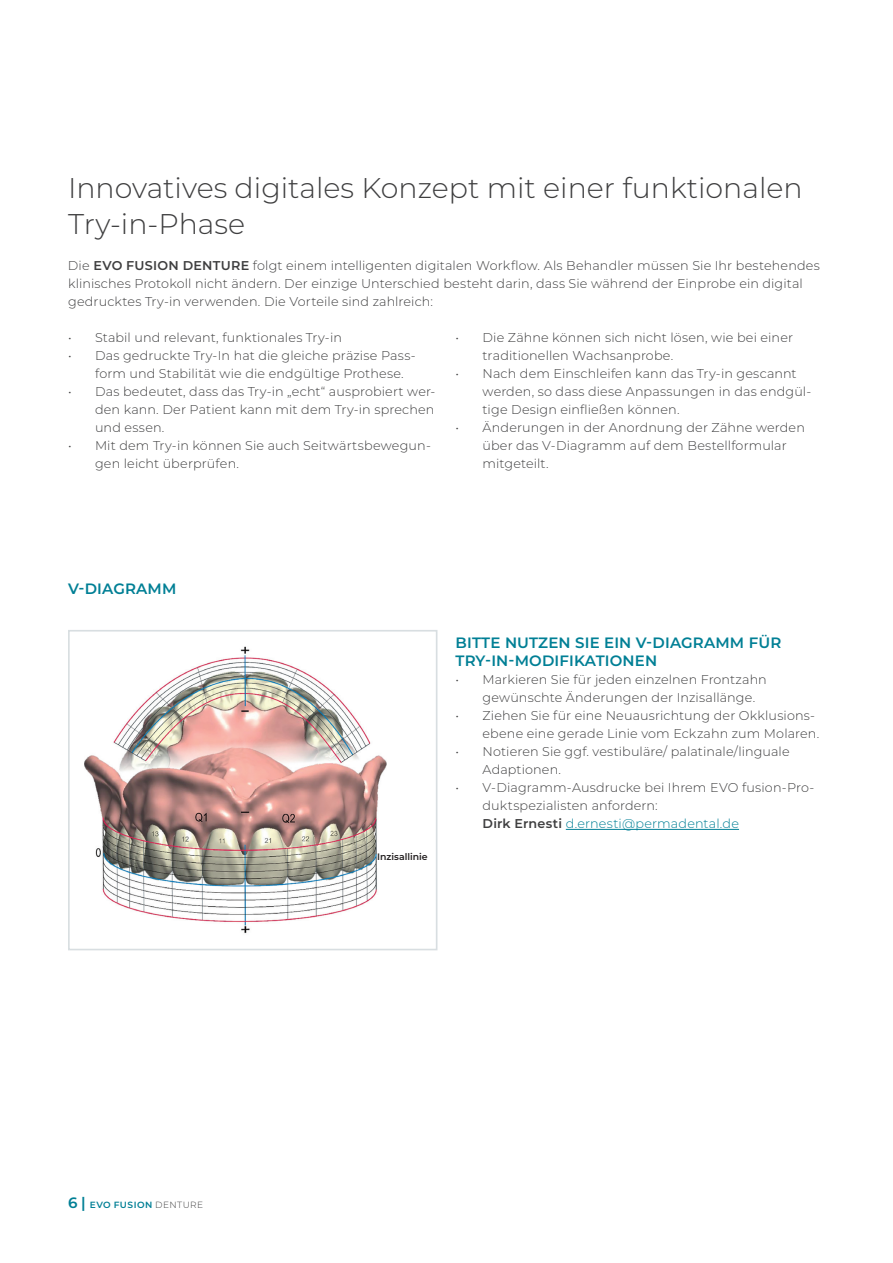
<style>
.page{position:relative;width:893px;height:1263px;background:#fff}
.page>*{position:absolute;margin:0;border:0;box-sizing:border-box;transform-origin:0 0}
.t1{font:300 28.5px/36px "Montserrat";color:#3e3e3f}
.t2{font:600 15px/18px "Montserrat";letter-spacing:.01em;color:#007f95}
.t3{font:300 12.75px/18px "Montserrat";letter-spacing:.01em;color:#3e3e3f}
.t4{font:600 9.3px "Montserrat";color:#231f20}
.t5{font:600 9px "Montserrat";letter-spacing:.055em;color:#007f95}
.s1{font-weight:600}
.s2{color:#007f95}
.s3{font-size:15px}
.s4{font-weight:300;color:#3e3e3f}
</style>
<div class="page">
<div style="left:68px;top:630px;width:369px;height:320px;border:2px solid #d8dee1"></div>
<img style="left:84px;top:646px;width:303px;height:288px">
<div style="left:377px;top:843px;width:54px;height:25px;background:#fff"></div>
<hr style="left:566px;top:829px;width:173px;height:1px;background:#007f95">
<h1 class="t1" style="left:68px;top:169px;width:736px">Innovatives digitales Konzept mit einer funktionalen<br>Try-in-Phase</h1>
<p class="t3" style="left:68px;top:256px;width:754px">Die <span class="s1">EVO FUSION DENTURE</span> folgt einem intelligenten digitalen Workflow. Als Behandler müssen Sie Ihr bestehendes klinisches Protokoll nicht ändern. Der einzige Unterschied besteht darin, dass Sie während der Einprobe ein digital gedrucktes Try-in verwenden. Die Vorteile sind zahlreich:</p>
<p class="t3" style="left:68px;top:328px;width:275px">• Stabil und relevant, funktionales Try-in</p>
<p class="t3" style="left:95px;top:346px;width:322px;text-indent:-27px">• Das gedruckte Try-In hat die gleiche präzise Pass&shy;form und Stabilität wie die endgültige Prothese.</p>
<p class="t3" style="left:95px;top:382px;width:342px;text-align:justify;text-indent:-27px">• Das bedeutet, dass das Try-in „echt“ ausprobiert wer&shy;den kann. Der Patient kann mit dem Try-in sprechen und essen.</p>
<p class="t3" style="left:95px;top:436px;width:337px;text-indent:-27px">• Mit dem Try-in können Sie auch Seitwärtsbewegun&shy;gen leicht überprüfen.</p>
<p class="t3" style="left:482px;top:328px;width:312px;text-indent:-27px">• Die Zähne können sich nicht lösen, wie bei einer traditionellen Wachsanprobe.</p>
<p class="t3" style="left:482px;top:364px;width:330px;text-indent:-27px">• Nach dem Einschleifen kann das Try-in gescannt werden, so dass diese Anpassungen in das endgül&shy;tige Design einfließen können.</p>
<p class="t3" style="left:482px;top:418px;width:324px;text-indent:-27px">• Änderungen in der Anordnung der Zähne werden über das V-Diagramm auf dem Bestellformular mitgeteilt.</p>
<p class="t2" style="left:68px;top:579px;width:110px">V-DIAGRAMM</p>
<p class="t4" style="left:377px;top:850px;width:52px">Inzisallinie</p>
<p class="t2" style="left:455px;top:633px;width:327px">BITTE NUTZEN SIE EIN V-DIAGRAMM FÜR<br>TRY-IN-MODIFIKATIONEN</p>
<p class="t3" style="left:482px;top:670px;width:286px;text-indent:-27px">• Markieren Sie für jeden einzelnen Frontzahn gewünschte Änderungen der Inzisallänge.</p>
<p class="t3" style="left:482px;top:706px;width:338px;text-indent:-27px">• Ziehen Sie für eine Neuausrichtung der Okklusions&shy;ebene eine gerade Linie vom Eckzahn zum Molaren.</p>
<p class="t3" style="left:482px;top:742px;width:309px;text-indent:-27px">• Notieren Sie ggf. vestibuläre/ palatinale/linguale<br>Adaptionen.</p>
<p class="t3" style="left:482px;top:778px;width:333px;text-indent:-27px">• V-Diagramm-Ausdrucke bei Ihrem EVO fusion-Pro&shy;duktspezialisten anfordern:<br><span class="s1">Dirk Ernesti</span> <span class="s2">d.ernesti@permadental.de</span></p>
<p class="t5" style="left:68px;top:1199px;width:137px"><span class="s3">6 |</span> EVO FUSION <span class="s4">DENTURE</span></p>
</div>
